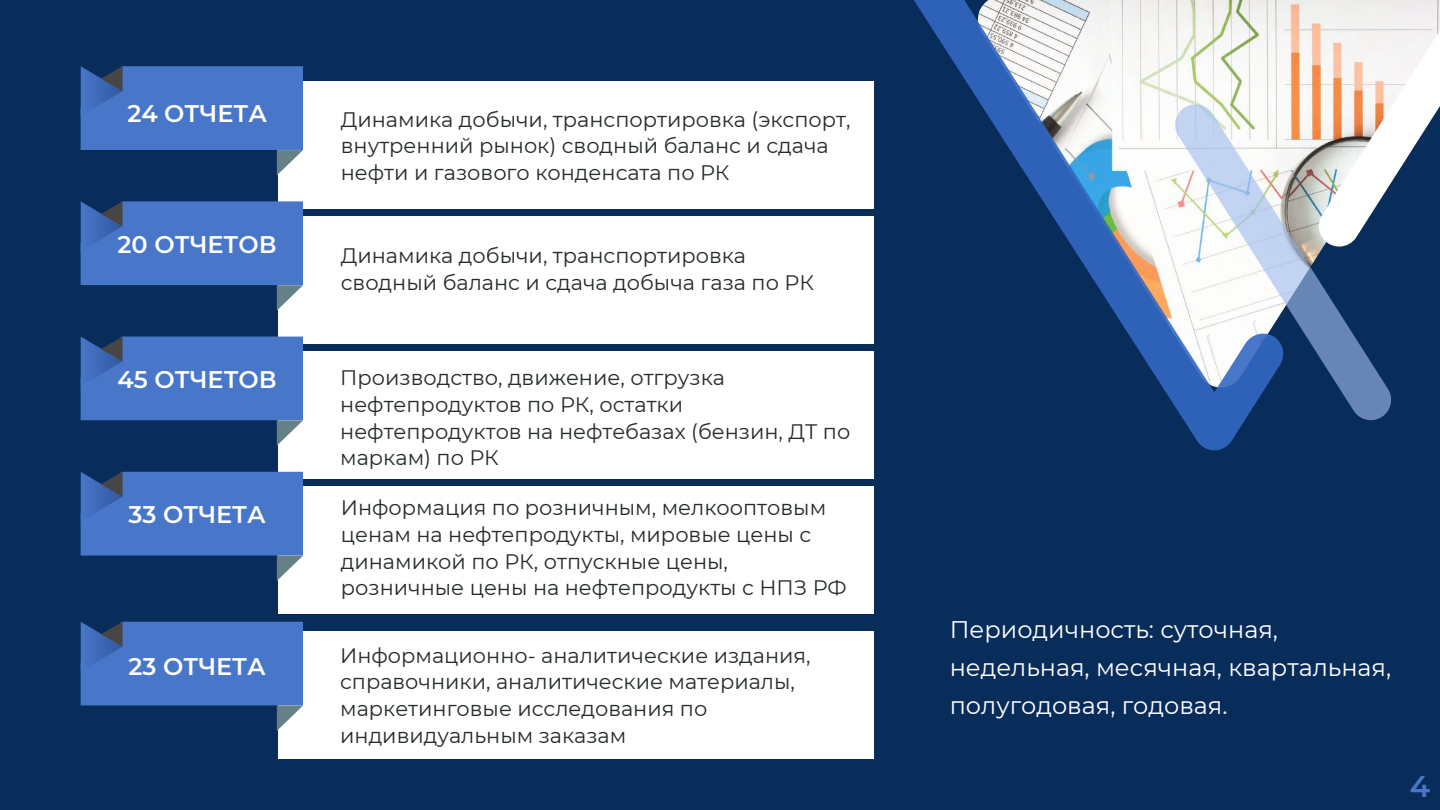
<style>
.page{position:relative;width:1440px;height:810px;background:#092d5b}
.page>*{position:absolute;margin:0;border:0;box-sizing:border-box;transform-origin:0 0}
.t1{font:600 30px "Montserrat";color:#4877ca}
.t2{font:24px/38.2px "Montserrat";color:#fff}
.t3{font:600 24px "Montserrat";color:#fff}
.t4{font:20.9px/26.7px "Montserrat";color:#262b2b}
</style>
<div class="page">
<img style="left:1286px;top:0;width:30px;height:104px">
<svg style="left:612px;top:0;width:674px;height:450px"></svg>
<svg style="left:1316px;top:0;width:124px;height:178px;background:#dfdada"></svg>
<svg style="left:1172px;top:104px;width:222px;height:316px"></svg>
<div style="left:278px;top:81px;width:595px;height:128px;background:#fff"></div>
<div style="left:278px;top:216px;width:595px;height:128px;background:#fff"></div>
<div style="left:278px;top:352px;width:595px;height:127px;background:#fff"></div>
<div style="left:278px;top:487px;width:595px;height:127px;background:#fff"></div>
<svg style="left:81px;top:66px;width:222px;height:109px"></svg>
<svg style="left:81px;top:201px;width:222px;height:109px"></svg>
<svg style="left:81px;top:337px;width:222px;height:109px"></svg>
<svg style="left:81px;top:472px;width:222px;height:109px"></svg>
<div style="left:278px;top:631px;width:595px;height:128px;background:#fff"></div>
<svg style="left:81px;top:622px;width:222px;height:109px"></svg>
<p class="t3" style="left:127px;top:98px;width:141px">24 ОТЧЕТА</p>
<p class="t4" style="left:341px;top:106px;width:511px">Динамика добычи, транспортировка (экспорт, внутренний рынок) сводный баланс и сдача нефти и газового конденсата по РК</p>
<p class="t3" style="left:118px;top:230px;width:161px">20 ОТЧЕТОВ</p>
<p class="t3" style="left:118px;top:365px;width:161px">45 ОТЧЕТОВ</p>
<p class="t3" style="left:129px;top:500px;width:139px">33 ОТЧЕТА</p>
<p class="t3" style="left:129px;top:651px;width:139px">23 ОТЧЕТА</p>
<p class="t4" style="left:341px;top:242px;width:475px">Динамика добычи, транспортировка сводный баланс и сдача добыча газа по РК</p>
<p class="t4" style="left:340px;top:364px;width:512px">Производство, движение, отгрузка нефтепродуктов по РК, остатки нефтепродуктов на нефтебазах (бензин, ДТ по маркам) по РК</p>
<p class="t4" style="left:341px;top:495px;width:507px">Информация по розничным, мелкооптовым ценам на нефтепродукты, мировые цены с динамикой по РК, отпускные цены, розничные цены на нефтепродукты с НПЗ РФ</p>
<p class="t4" style="left:340px;top:642px;width:472px">Информационно- аналитические издания, справочники, аналитические материалы, маркетинговые исследования по индивидуальным заказам</p>
<p class="t2" style="left:950px;top:610px;width:443px">Периодичность: суточная, недельная, месячная, квартальная, полугодовая, годовая.</p>
<h1 class="t1" style="left:1410px;top:768px;width:22px">4</h1>
</div>
